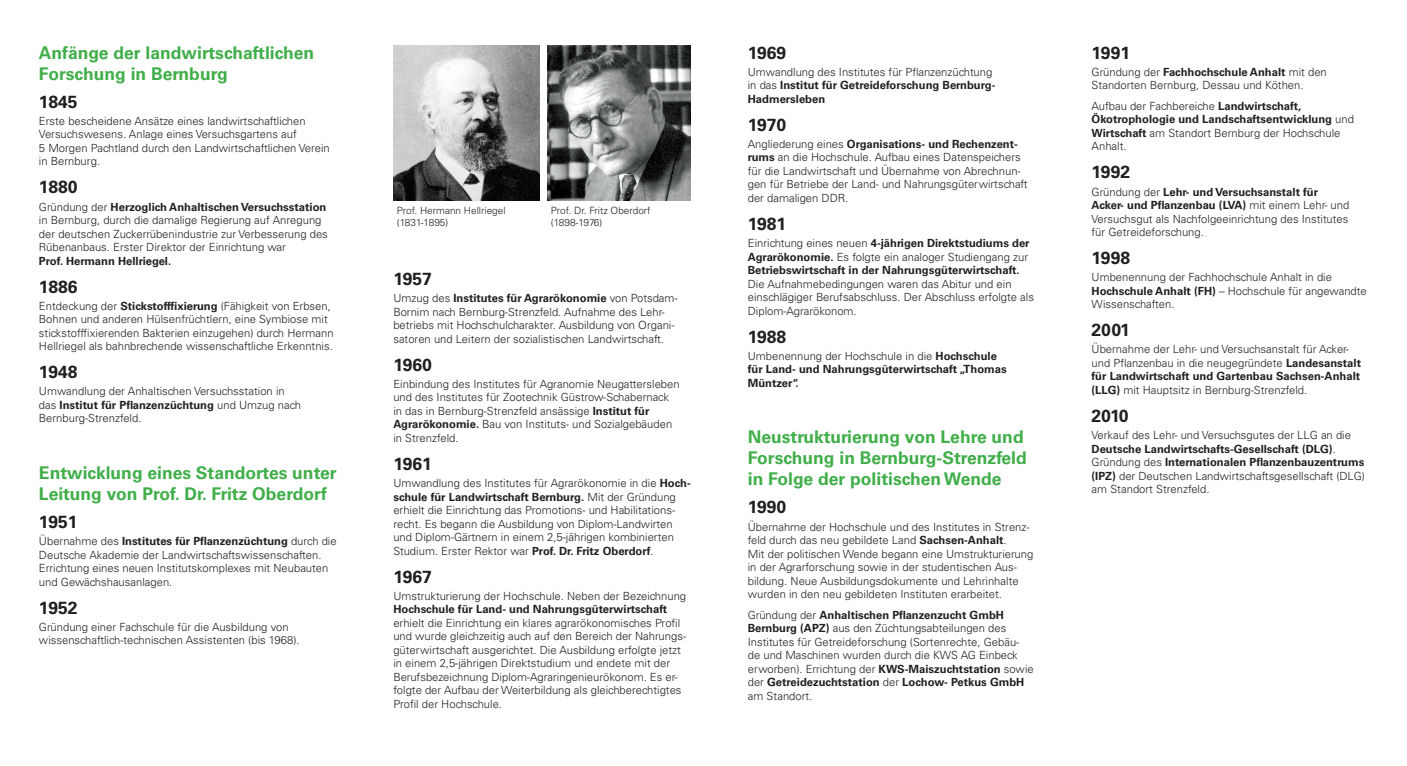
<style>
.page{position:relative;width:1407px;height:766px;background:#fff}
.page>*{position:absolute;margin:0;border:0;box-sizing:border-box;transform-origin:0 0}
.t1{font:700 17.5px/21px "Univers LT";color:#40ae49}
.Zahl{font:700 17.5px "Univers LT";color:#231f20}
.t2{font:300 11.25px/13.5px "Univers LT Std";color:#231f20}
.t3{font:700 11.25px/13.5px "Univers LT Std";color:#231f20}
.t4{font:300 10px "Univers LT Std";color:#231f20}
.s1{font-weight:700}
.s2{font-weight:300}
</style>
<div class="page">
<img style="left:393px;top:46px;width:146px;height:155px">
<img style="left:547px;top:45px;width:143px;height:155px">
<h2 class="t1" style="left:39px;top:42px;width:277px">Anfänge der landwirtschaftlichen<br>Forschung in Bernburg</h2>
<p class="Zahl" style="left:39px;top:91px;width:40px">1845</p>
<p class="t2" style="left:39px;top:114px;width:292px">Erste bescheidene Ansätze eines landwirtschaftlichen Versuchswesens. Anlage eines Versuchsgartens auf<br>5 Morgen Pachtland durch den Landwirtschaftlichen Verein in Bernburg.</p>
<p class="Zahl" style="left:39px;top:177px;width:40px">1880</p>
<p class="t2" style="left:39px;top:200px;width:290px">Gründung der <span class="s1">Herzoglich Anhaltischen Versuchsstation </span>in Bernburg, durch die damalige Regierung auf Anregung der deutschen Zuckerrübenindustrie zur Verbesserung des Rübenanbaus. Erster Direktor der Einrichtung war<br><span class="s1">Prof. Hermann Hellriegel.</span></p>
<p class="Zahl" style="left:39px;top:276px;width:40px">1886</p>
<p class="t2" style="left:39px;top:299px;width:296px">Entdeckung der <span class="s1">Stickstofffixierung</span> (Fähigkeit von Erbsen, Bohnen und anderen Hülsenfrüchtlern, eine Symbiose mit stickstofffixierenden Bakterien einzugehen) durch Hermann Hellriegel als bahnbrechende wissenschaftliche Erkenntnis.</p>
<p class="Zahl" style="left:39px;top:362px;width:40px">1948</p>
<p class="t2" style="left:39px;top:384px;width:264px">Umwandlung der Anhaltischen Versuchsstation in das <span class="s1">Institut für Pflanzenzüchtung</span> und Umzug nach<br>Bernburg-Strenzfeld.</p>
<h2 class="t1" style="left:39px;top:462px;width:299px">Entwicklung eines Standortes unter<br>Leitung von Prof. Dr. Fritz Oberdorf</h2>
<p class="Zahl" style="left:39px;top:511px;width:40px">1951</p>
<p class="t2" style="left:39px;top:534px;width:299px">Übernahme des <span class="s1">Institutes für Pflanzenzüchtung</span> durch die Deutsche Akademie der Landwirtschaftswissenschaften.<br>Errichtung eines neuen Institutskomplexes mit Neubauten und Gewächshausanlagen.</p>
<p class="Zahl" style="left:39px;top:597px;width:40px">1952</p>
<p class="t2" style="left:39px;top:620px;width:262px">Gründung einer Fachschule für die Ausbildung von wissenschaftlich-technischen Assistenten (bis 1968).</p>
<p class="t4" style="left:397px;top:205px;width:110px">Prof. Hermann Hellriegel</p>
<p class="t4" style="left:397px;top:217px;width:53px">(1831-1895)</p>
<p class="t4" style="left:551px;top:204px;width:101px">Prof. Dr. Fritz Oberdorf</p>
<p class="t4" style="left:551px;top:216px;width:53px">(1898-1976)</p>
<p class="Zahl" style="left:393px;top:268px;width:40px">1957</p>
<p class="t2" style="left:393px;top:291px;width:286px">Umzug des <span class="s1">Institutes für Agrarökonomie</span> von Potsdam-Bornim nach Bernburg-Strenzfeld. Aufnahme des Lehr&shy;betriebs mit Hochschulcharakter. Ausbildung von Organi&shy;satoren und Leitern der sozialistischen Landwirtschaft.</p>
<p class="Zahl" style="left:393px;top:354px;width:40px">1960</p>
<p class="t2" style="left:393px;top:377px;width:288px">Einbindung des Institutes für Agranomie Neugattersleben und des Institutes für Zootechnik Güstrow-Schabernack in das in Bernburg-Strenzfeld ansässige <span class="s1">Institut für Agrarökonomie.</span> Bau von Instituts- und Sozialgebäuden in Strenzfeld.</p>
<p class="Zahl" style="left:393px;top:453px;width:40px">1961</p>
<p class="t2" style="left:393px;top:476px;width:299px">Umwandlung des Institutes für Agrarökonomie in die <span class="s1">Hoch&shy;schule für Landwirtschaft Bernburg.</span> Mit der Gründung erhielt die Einrichtung das Promotions- und Habilitations&shy;recht. Es begann die Ausbildung von Diplom-Landwirten und Diplom-Gärtnern in einem 2,5-jährigen kombinierten Studium. Erster Rektor war <span class="s1">Prof. Dr. Fritz Oberdorf</span>.</p>
<p class="Zahl" style="left:393px;top:566px;width:40px">1967</p>
<p class="t2" style="left:393px;top:588px;width:294px">Umstrukturierung der Hochschule. Neben der Bezeichnung <span class="s1">Hochschule für Land- und Nahrungsgüterwirtschaft </span>erhielt die Einrichtung ein klares agrarökonomisches Profil und wurde gleichzeitig auch auf den Bereich der Nahrungs&shy;güterwirtschaft ausgerichtet. Die Ausbildung erfolgte jetzt in einem 2,5-jährigen Direktstudium und endete mit der Berufsbezeichnung Diplom-Agraringenieurökonom. Es er&shy;folgte der Aufbau der Weiterbildung als gleichberechtigtes Profil der Hochschule.</p>
<p class="Zahl" style="left:748px;top:42px;width:40px">1969</p>
<p class="t3" style="left:748px;top:65px;width:249px"><span class="s2">Umwandlung des Institutes für Pflanzenzüchtung in das</span> Institut für Getreideforschung Bernburg-<br>Hadmersleben</p>
<p class="Zahl" style="left:748px;top:114px;width:40px">1970</p>
<p class="t2" style="left:748px;top:137px;width:281px">Angliederung eines <span class="s1">Organisations- und Rechenzent&shy;rums</span> an die Hochschule. Aufbau eines Datenspeichers für die Landwirtschaft und Übernahme von Abrechnun&shy;gen für Betriebe der Land- und Nahrungsgüterwirtschaft der damaligen DDR.</p>
<p class="Zahl" style="left:748px;top:213px;width:40px">1981</p>
<p class="t2" style="left:748px;top:236px;width:288px">Einrichtung eines neuen <span class="s1">4-jährigen Direktstudiums der Agrarökonomie.</span> Es folgte ein analoger Studiengang zur <span class="s1">Betriebswirtschaft in der Nahrungsgüterwirtschaft.<br></span>Die Aufnahmebedingungen waren das Abitur und ein einschlägiger Berufsabschluss. Der Abschluss erfolgte als Diplom-Agrarökonom.</p>
<p class="Zahl" style="left:748px;top:326px;width:40px">1988</p>
<p class="t3" style="left:748px;top:349px;width:260px"><span class="s2">Umbenennung der Hochschule in die</span> Hochschule für Land- und Nahrungsgüterwirtschaft „Thomas<br>Müntzer“.</p>
<h2 class="t1" style="left:748px;top:426px;width:280px">Neustrukturierung von Lehre und<br>Forschung in Bernburg-Strenzfeld in Folge der politischen Wende</h2>
<p class="Zahl" style="left:748px;top:497px;width:40px">1990</p>
<p class="t2" style="left:748px;top:519px;width:287px">Übernahme der Hochschule und des Institutes in Strenz&shy;feld durch das neu gebildete Land <span class="s1">Sachsen-Anhalt</span>.<br>Mit der politischen Wende begann eine Umstrukturierung in der Agrarforschung sowie in der studentischen Aus&shy;bildung. Neue Ausbildungsdokumente und Lehrinhalte wurden in den neu gebildeten Instituten erarbeitet.</p>
<p class="t2" style="left:748px;top:607px;width:287px">Gründung der <span class="s1">Anhaltischen Pflanzenzucht GmbH Bernburg (APZ)</span> aus den Züchtungsabteilungen des Institutes für Getreideforschung (Sortenrechte, Gebäu&shy;de und Maschinen wurden durch die KWS AG Einbeck erworben). Errichtung der <span class="s1">KWS-Maiszuchtstation</span> sowie der <span class="s1">Getreidezuchtstation</span> der <span class="s1">Lochow- Petkus GmbH </span>am Standort.</p>
<p class="Zahl" style="left:1091px;top:42px;width:40px">1991</p>
<p class="t2" style="left:1091px;top:65px;width:237px">Gründung der <span class="s1">Fachhochschule Anhalt</span> mit den<br>Standorten Bernburg, Dessau und Köthen.</p>
<p class="t3" style="left:1091px;top:99px;width:264px"><span class="s2">Aufbau der Fachbereiche</span> Landwirtschaft, Ökotrophologie und Landschaftsentwicklung <span class="s2">und </span>Wirtschaft <span class="s2">am Standort Bernburg der Hochschule Anhalt.</span></p>
<p class="Zahl" style="left:1091px;top:162px;width:40px">1992</p>
<p class="t2" style="left:1091px;top:185px;width:259px">Gründung der <span class="s1">Lehr- und Versuchsanstalt für Acker- und Pflanzenbau (LVA)</span> mit einem Lehr- und Versuchsgut als Nachfolgeeinrichtung des Institutes für Getreideforschung.</p>
<p class="Zahl" style="left:1091px;top:248px;width:40px">1998</p>
<p class="t2" style="left:1091px;top:270px;width:277px">Umbenennung der Fachhochschule Anhalt in die<br><span class="s1">Hochschule Anhalt (FH)</span> – Hochschule für angewandte<br>Wissenschaften.</p>
<p class="Zahl" style="left:1091px;top:320px;width:40px">2001</p>
<p class="t2" style="left:1091px;top:342px;width:271px">Übernahme der Lehr- und Versuchsanstalt für Acker&shy;und Pflanzenbau in die neugegründete <span class="s1">Landesanstalt für Landwirtschaft und Gartenbau Sachsen-Anhalt (LLG)</span> mit Hauptsitz in Bernburg-Strenzfeld.</p>
<p class="Zahl" style="left:1091px;top:405px;width:38px">2010</p>
<p class="t2" style="left:1091px;top:428px;width:261px">Verkauf des Lehr- und Versuchsgutes der LLG an die<br><span class="s1">Deutsche Landwirtschafts-Gesellschaft (DLG)</span>.</p>
<p class="t2" style="left:1091px;top:455px;width:275px;text-align:justify">Gründung des <span class="s1">Internationalen Pflanzenbauzentrums (IPZ)</span> der Deutschen Landwirtschaftsgesellschaft (DLG) am Standort Strenzfeld.</p>
</div>
